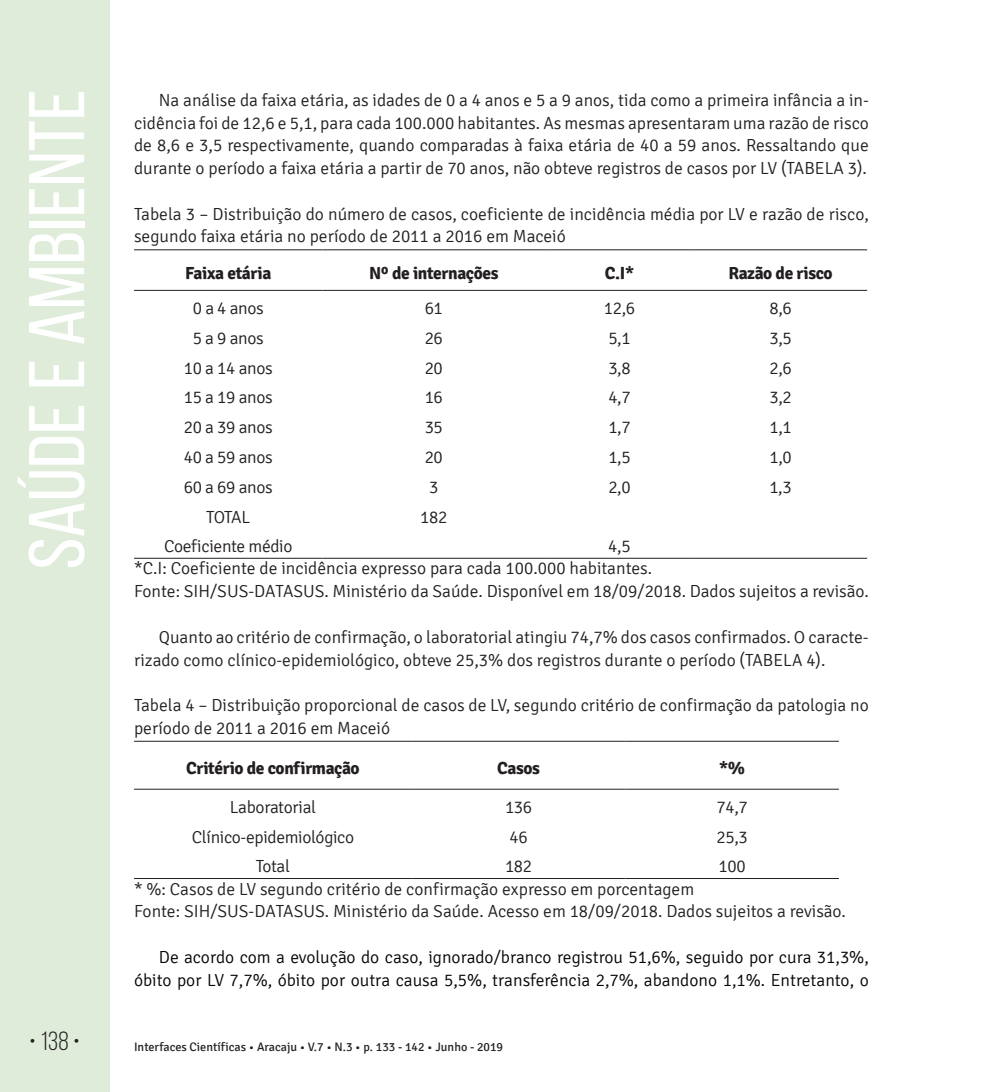
<style>
.page{position:relative;width:993px;height:1092px;background:#fff}
.page>*{position:absolute;margin:0;border:0;box-sizing:border-box;transform-origin:0 0}
.t1{font:78.75px "Bebas Neue";color:#fff;scale:1.09 1}
.t2{font:26.25px "Bebas Neue";color:#231f20}
.t3{font:300 17.5px/22.8px "Signika";color:#231f20}
.t4{font:300 17.5px/22.8px "Signika";color:#040503;text-align:right}
.t5{font:700 17.5px "Signika";letter-spacing:-.02em;color:#231f20}
.t6{font:300 17.5px "Signika";letter-spacing:-.02em;color:#231f20}
.t7{font:12.25px "Signika";color:#231f20}
</style>
<div class="page">
<div style="left:0;top:0;width:109px;height:1091px;background:#deecd9"></div>
<hr style="left:134px;top:249px;width:188px;height:1px;background:#231f20">
<hr style="left:322px;top:249px;width:223px;height:1px;background:#231f20">
<hr style="left:545px;top:249px;width:148px;height:1px;background:#231f20">
<hr style="left:693px;top:249px;width:173px;height:1px;background:#231f20">
<hr style="left:134px;top:290px;width:188px;height:1px;background:#231f20">
<hr style="left:322px;top:290px;width:223px;height:1px;background:#231f20">
<hr style="left:545px;top:290px;width:148px;height:1px;background:#231f20">
<hr style="left:693px;top:290px;width:173px;height:1px;background:#231f20">
<hr style="left:134px;top:558px;width:188px;height:1px;background:#231f20">
<hr style="left:322px;top:558px;width:223px;height:1px;background:#231f20">
<hr style="left:545px;top:558px;width:148px;height:1px;background:#231f20">
<hr style="left:693px;top:558px;width:173px;height:1px;background:#231f20">
<hr style="left:134px;top:740px;width:277px;height:1px;background:#231f20">
<hr style="left:411px;top:740px;width:214px;height:1px;background:#231f20">
<hr style="left:625px;top:740px;width:213px;height:1px;background:#231f20">
<hr style="left:134px;top:788px;width:277px;height:1px;background:#231f20">
<hr style="left:411px;top:788px;width:214px;height:1px;background:#231f20">
<hr style="left:625px;top:788px;width:213px;height:1px;background:#231f20">
<hr style="left:134px;top:878px;width:277px;height:1px;background:#231f20">
<hr style="left:411px;top:878px;width:214px;height:1px;background:#231f20">
<hr style="left:625px;top:878px;width:213px;height:1px;background:#231f20">
<h1 class="t1" style="left:14px;top:569px;width:442px;rotate:-90deg">Saúde e Ambiente</h1>
<p class="t3" style="left:134px;top:89px;width:736px;text-align:justify;text-indent:25px">Na análise da faixa etária, as idades de 0 a 4 anos e 5 a 9 anos, tida como a primeira infância a in&shy;cidência foi de 12,6 e 5,1, para cada 100.000 habitantes. As mesmas apresentaram uma razão de risco de 8,6 e 3,5 respectivamente, quando comparadas à faixa etária de 40 a 59 anos. Ressaltando que durante o período a faixa etária a partir de 70 anos, não obteve registros de casos por LV (TABELA 3).</p>
<p class="t3" style="left:134px;top:203px;width:736px">Tabela 3 – Distribuição do número de casos, coeficiente de incidência média por LV e razão de risco, segundo faixa etária no período de 2011 a 2016 em Maceió</p>
<p class="t5" style="left:185px;top:262px;width:87px">Faixa etária</p>
<p class="t5" style="left:369px;top:262px;width:131px">Nº de internações</p>
<p class="t5" style="left:604px;top:262px;width:31px">C.I*</p>
<p class="t5" style="left:728px;top:262px;width:106px">Razão de risco</p>
<p class="t3" style="left:193px;top:297px;width:72px">0 a 4 anos</p>
<p class="t3" style="left:424px;top:297px;width:20px">61</p>
<p class="t3" style="left:603px;top:297px;width:33px">12,6</p>
<p class="t3" style="left:769px;top:297px;width:24px">8,6</p>
<p class="t3" style="left:193px;top:327px;width:72px">5 a 9 anos</p>
<p class="t3" style="left:424px;top:327px;width:20px">26</p>
<p class="t3" style="left:608px;top:327px;width:24px">5,1</p>
<p class="t3" style="left:769px;top:327px;width:24px">3,5</p>
<p class="t3" style="left:184px;top:357px;width:90px">10 a 14 anos</p>
<p class="t3" style="left:424px;top:357px;width:20px">20</p>
<p class="t3" style="left:608px;top:357px;width:24px">3,8</p>
<p class="t3" style="left:769px;top:357px;width:24px">2,6</p>
<p class="t3" style="left:184px;top:386px;width:90px">15 a 19 anos</p>
<p class="t3" style="left:424px;top:386px;width:20px">16</p>
<p class="t3" style="left:608px;top:386px;width:24px">4,7</p>
<p class="t3" style="left:769px;top:386px;width:24px">3,2</p>
<p class="t3" style="left:184px;top:416px;width:90px">20 a 39 anos</p>
<p class="t3" style="left:424px;top:416px;width:20px">35</p>
<p class="t3" style="left:608px;top:416px;width:24px">1,7</p>
<p class="t3" style="left:769px;top:416px;width:24px">1,1</p>
<p class="t3" style="left:184px;top:446px;width:90px">40 a 59 anos</p>
<p class="t3" style="left:424px;top:446px;width:20px">20</p>
<p class="t3" style="left:608px;top:446px;width:24px">1,5</p>
<p class="t3" style="left:769px;top:446px;width:24px">1,0</p>
<p class="t3" style="left:184px;top:476px;width:90px">60 a 69 anos</p>
<p class="t3" style="left:429px;top:476px;width:11px">3</p>
<p class="t3" style="left:608px;top:476px;width:24px">2,0</p>
<p class="t3" style="left:769px;top:476px;width:24px">1,3</p>
<p class="t3" style="left:206px;top:505px;width:45px">TOTAL</p>
<p class="t3" style="left:420px;top:505px;width:29px">182</p>
<p class="t6" style="left:164px;top:536px;width:130px">Coeficiente médio</p>
<p class="t3" style="left:134px;top:535px;width:736px;text-indent:474px">4,5<br>*C.I: Coeficiente de incidência expresso para cada 100.000 habitantes.<br>Fonte: SIH/SUS-DATASUS. Ministério da Saúde. Disponível em 18/09/2018. Dados sujeitos a revisão.</p>
<p class="t3" style="left:134px;top:625px;width:736px;text-indent:25px">Quanto ao critério de confirmação, o laboratorial atingiu 74,7% dos casos confirmados. O caracte&shy;rizado como clínico-epidemiológico, obteve 25,3% dos registros durante o período (TABELA 4).</p>
<p class="t3" style="left:134px;top:694px;width:736px">Tabela 4 – Distribuição proporcional de casos de LV, segundo critério de confirmação da patologia no período de 2011 a 2016 em Maceió</p>
<p class="t5" style="left:186px;top:757px;width:175px">Critério de confirmação</p>
<p class="t5" style="left:497px;top:757px;width:44px">Casos</p>
<p class="t5" style="left:718px;top:757px;width:28px">*%</p>
<p class="t6" style="left:230px;top:797px;width:88px">Laboratorial</p>
<p class="t3" style="left:505px;top:796px;width:29px">136</p>
<p class="t3" style="left:716px;top:796px;width:33px">74,7</p>
<p class="t6" style="left:192px;top:827px;width:164px">Clínico-epidemiológico</p>
<p class="t3" style="left:509px;top:825px;width:20px">46</p>
<p class="t3" style="left:716px;top:825px;width:33px">25,3</p>
<p class="t3" style="left:256px;top:855px;width:36px">Total</p>
<p class="t3" style="left:505px;top:855px;width:29px">182</p>
<p class="t3" style="left:718px;top:855px;width:29px">100</p>
<p class="t3" style="left:134px;top:877px;width:713px">* %: Casos de LV segundo critério de confirmação expresso em porcentagem<br>Fonte: SIH/SUS-DATASUS. Ministério da Saúde. Acesso em 18/09/2018. Dados sujeitos a revisão.</p>
<p class="t4" style="left:134px;top:945px;width:736px">De acordo com a evolução do caso, ignorado/branco registrou 51,6%, seguido por cura 31,3%, óbito por LV 7,7%, óbito por outra causa 5,5%, transferência 2,7%, abandono 1,1%. Entretanto, o</p>
<h2 class="t2" style="left:29px;top:1026px;width:53px">• 138 •</h2>
<p class="t7" style="left:134px;top:1040px;width:370px">Interfaces Científicas • Aracaju • V.7 • N.3 • p. 133 - 142 • Junho - 2019</p>
</div>
